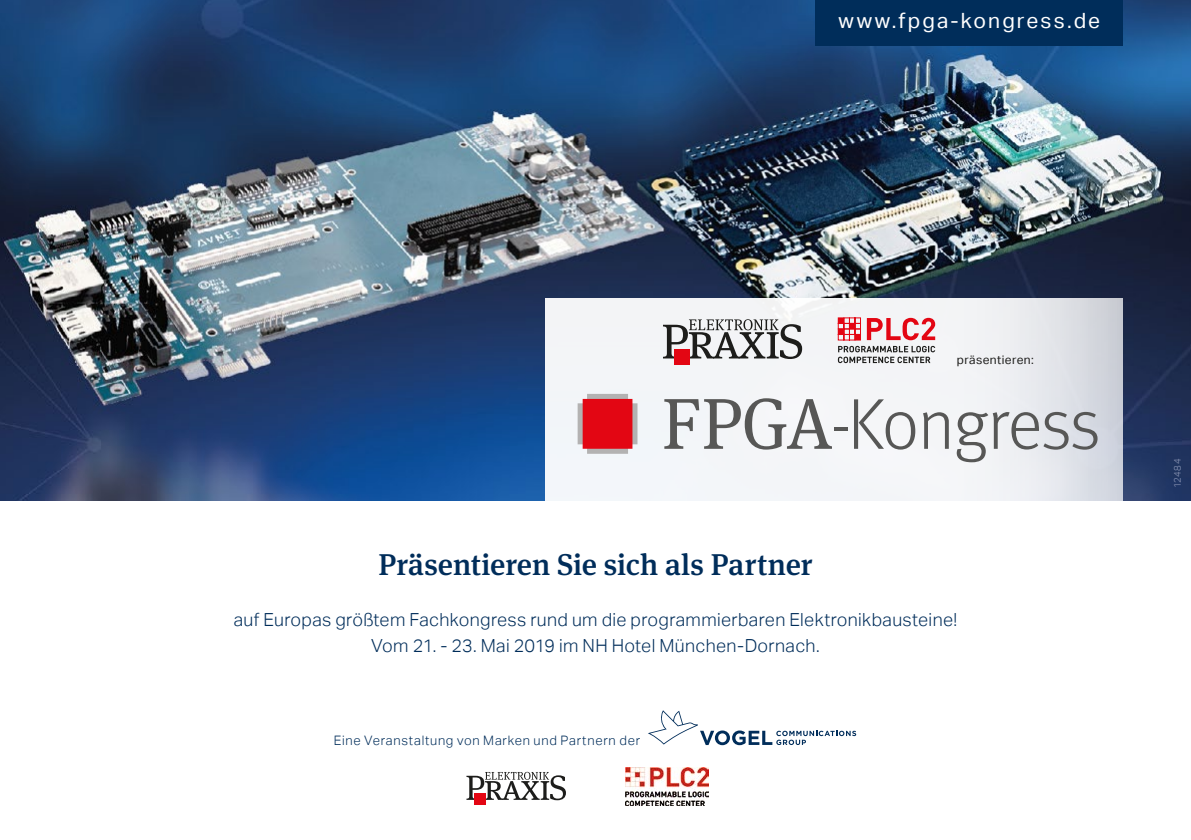
<style>
.page{position:relative;width:1191px;height:840px;background:#fff}
.page>*{position:absolute;margin:0;border:0;box-sizing:border-box;transform-origin:0 0}
.t1{font:500 30px "Meta Serif OT";color:#002d5a}
.t2{font:21px "Aktiv Grotesk";letter-spacing:.1em;color:#fff}
.t3{font:300 18px/26px "Aktiv Grotesk";letter-spacing:.02em;color:#002d5a;text-align:center}
.t4{font:300 13px "Aktiv Grotesk";letter-spacing:.06em;color:#002d5a}
.t5{font:12px "Aktiv Grotesk";letter-spacing:.03em;color:#1d1d1b}
.t6{font:300 9.6px "Aktiv Grotesk";letter-spacing:.03em;color:#8c96b5}
</style>
<div class="page">
<img style="left:0;top:0;width:1191px;height:501px">
<div style="left:815px;top:0;width:308px;height:45px;background:#002d5a"></div>
<svg style="left:545px;top:298px;width:578px;height:203px;fill:#f3f5f7"></svg>
<svg style="left:663px;top:319px;width:139px;height:40px"></svg>
<div style="left:674px;top:349px;width:15px;height:16px;background:#e30613"></div>
<svg style="left:838px;top:317px;width:97px;height:46px"></svg>
<img style="left:626px;top:767px;width:83px;height:38px">
<svg style="left:648px;top:710px;width:208px;height:34px"></svg>
<svg style="left:466px;top:771px;width:100px;height:28px"></svg>
<div style="left:474px;top:793px;width:11px;height:11px;background:#e30613"></div>
<svg style="left:664px;top:398px;width:168px;height:51px"></svg>
<hr style="left:834px;top:427px;width:13px;height:4px;background:#575756">
<svg style="left:854px;top:399px;width:61px;height:50px"></svg>
<svg style="left:923px;top:412px;width:25px;height:36px"></svg>
<svg style="left:956px;top:411px;width:141px;height:51px"></svg>
<div style="left:577px;top:403px;width:60px;height:41px;background:#b3b2b2"></div>
<div style="left:587px;top:393px;width:41px;height:60px;background:#b3b2b2"></div>
<div style="left:582px;top:398px;width:50px;height:50px;background:#e30613"></div>
<p class="t2" style="left:838px;top:9px;width:263px">www.fpga-kongress.de</p>
<p class="t5" style="left:957px;top:353px;width:78px">präsentieren:</p>
<h1 class="t1" style="left:378px;top:545px;width:436px">Präsentieren Sie sich als Partner</h1>
<p class="t3" style="left:234px;top:606px;width:725px">auf Europas größtem Fachkongress rund um die programmierbaren Elektronikbausteine!<br>Vom 21. - 23. Mai 2019 im NH Hotel München-Dornach.</p>
<p class="t4" style="left:334px;top:732px;width:308px">Eine Veranstaltung von Marken und Partnern der</p>
<p class="t6" style="left:1171px;top:488px;width:31px;rotate:-90deg">12484</p>
</div>
